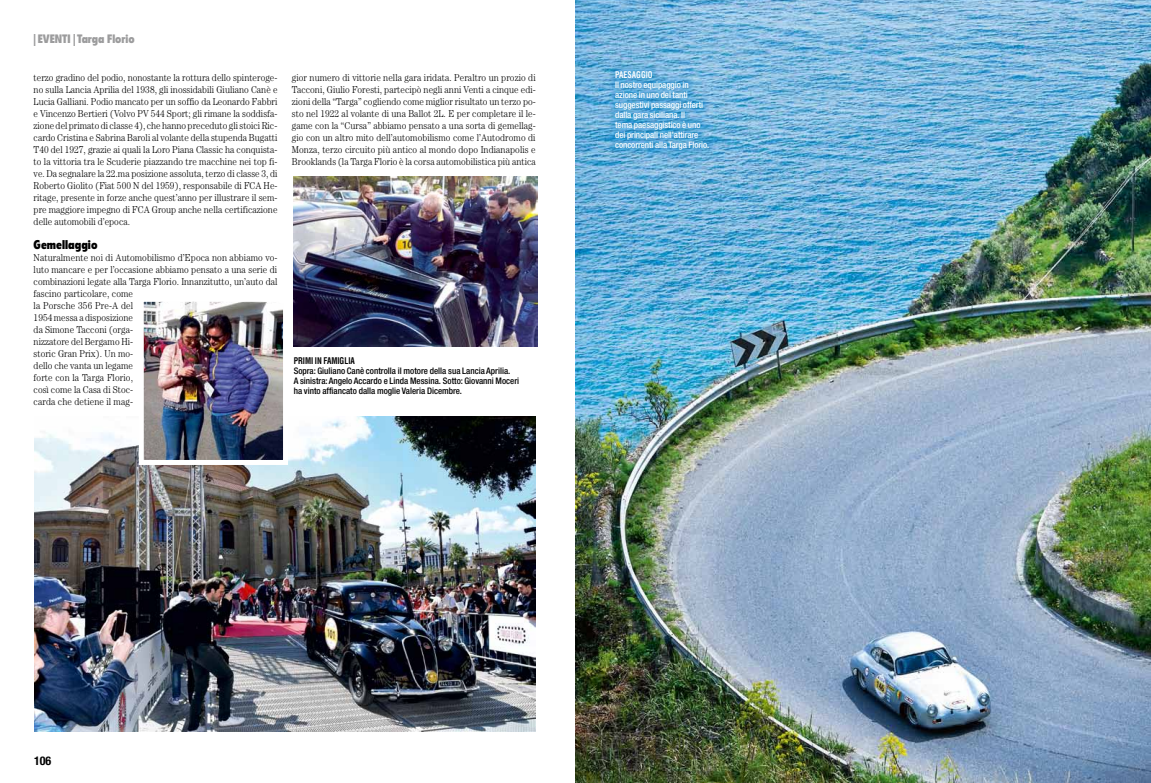
<style>
.page{position:relative;width:1151px;height:783px;background:#fff}
.page>*{position:absolute;margin:0;border:0;box-sizing:border-box;transform-origin:0 0}
.t1{font:900 condensed 12.5px "Flyer";letter-spacing:.005em;color:#000}
.t2{font:900 condensed 12px "Flyer";color:#9c9c9d}
.t3{font:700 condensed 12px "Helvetica Neue";color:#000}
.t4{font:300 10px/12px "Century";letter-spacing:.005em;color:#000;text-align:justify;scale:.9 1}
.t5{font:500 condensed 9px/10px "Helvetica Neue";letter-spacing:-.01em;color:#fff}
.t6{font:500 condensed 9px/10px "Helvetica Neue";color:#000}
.t7{font:700 condensed 9px "Helvetica";color:#000;scale:.87 1}
.t8{font:700 condensed 9px "Helvetica";color:#fff;scale:.87 1}
.s1{font-family:"Eurostile";font-weight:700;font-stretch:normal}
</style>
<div class="page">
<img style="left:575px;top:0;width:576px;height:782px">
<img style="left:34px;top:417px;width:502px;height:314px">
<img style="left:145px;top:303px;width:137px;height:156px">
<div style="left:139px;top:297px;width:149px;height:168px;border:5px solid #fff"></div>
<img style="left:294px;top:177px;width:244px;height:169px">
<div style="left:608px;top:64px;width:107px;height:92px;background:#007ec7;opacity:.75"></div>
<p class="t2" style="left:31px;top:32px;width:105px"><span class="s1">|</span>EVENTI<span class="s1">|</span>Targa Florio</p>
<p class="t4" style="left:34px;top:71px;width:272px">terzo gradino del podio, nonostante la rottura dello spinteroge&shy;no sulla Lancia Aprilia del 1938, gli inossidabili Giuliano Canè e Lucia Galliani. Podio mancato per un soffio da Leonardo Fabbri e Vincenzo Bertieri (Volvo PV 544 Sport; gli rimane la soddisfa&shy;zione del primato di classe 4), che hanno preceduto gli stoici Ric&shy;cardo Cristina e Sabrina Baroli al volante della stupenda Bugatti T40 del 1927, grazie ai quali la Loro Piana Classic ha conquista&shy;to la vittoria tra le Scuderie piazzando tre macchine nei top fi&shy;ve. Da segnalare la 22.ma posizione assoluta, terzo di classe 3, di Roberto Giolito (Fiat 500 N del 1959), responsabile di FCA He&shy;ritage, presente in forze anche quest’anno per illustrare il sem&shy;pre maggiore impegno di FCA Group anche nella certificazione delle automobili d’epoca.</p>
<p class="t1" style="left:34px;top:237px;width:65px">Gemellaggio</p>
<p class="t4" style="left:34px;top:251px;width:273px;text-align:left">Naturalmente noi di Automobilismo d’Epoca non abbiamo vo&shy;luto mancare e per l’occasione abbiamo pensato a una serie di combinazioni legate alla Targa Florio. Innanzitutto, un’auto dal fascino particolare, come<br>la Porsche 356 Pre-A del<br>1954 messa a disposizione<br>da Simone Tacconi (orga-<br>nizzatore del Bergamo Hi-<br>storic Gran Prix). Un mo-<br>dello che vanta un legame<br>forte con la Targa Florio,<br>così come la Casa di Stoc-<br>carda che detiene il mag-</p>
<p class="t4" style="left:292px;top:71px;width:272px">gior numero di vittorie nella gara iridata. Peraltro un prozio di Tacconi, Giulio Foresti, partecipò negli anni Venti a cinque edi&shy;zioni della “Targa” cogliendo come miglior risultato un terzo po&shy;sto nel 1922 al volante di una Ballot 2L. E per completare il le&shy;game con la “Cursa” abbiamo pensato a una sorta di gemellag&shy;gio con un altro mito dell’automobilismo come l’Autodromo di Monza, terzo circuito più antico al mondo dopo Indianapolis e Brooklands (la Targa Florio è la corsa automobilistica più antica</p>
<p class="t7" style="left:294px;top:355px;width:72px">PRIMI IN FAMIGLIA</p>
<p class="t6" style="left:294px;top:365px;width:227px">Sopra: Giuliano Canè controlla il motore della sua Lancia Aprilia.<br>A sinistra: Angelo Accardo e Linda Messina. Sotto: Giovanni Moceri ha vinto affiancato dalla moglie Valeria Dicembre.</p>
<p class="t8" style="left:615px;top:69px;width:45px">PAESAGGIO</p>
<p class="t5" style="left:615px;top:80px;width:96px">Il nostro equipaggio in azione in uno dei tanti suggestivi passaggi offerti dalla gara siciliana. Il<br>tema paesaggistico è uno dei principali nell’attirare concorrenti alla Targa Florio.</p>
<p class="t3" style="left:34px;top:753px;width:19px">106</p>
</div>
